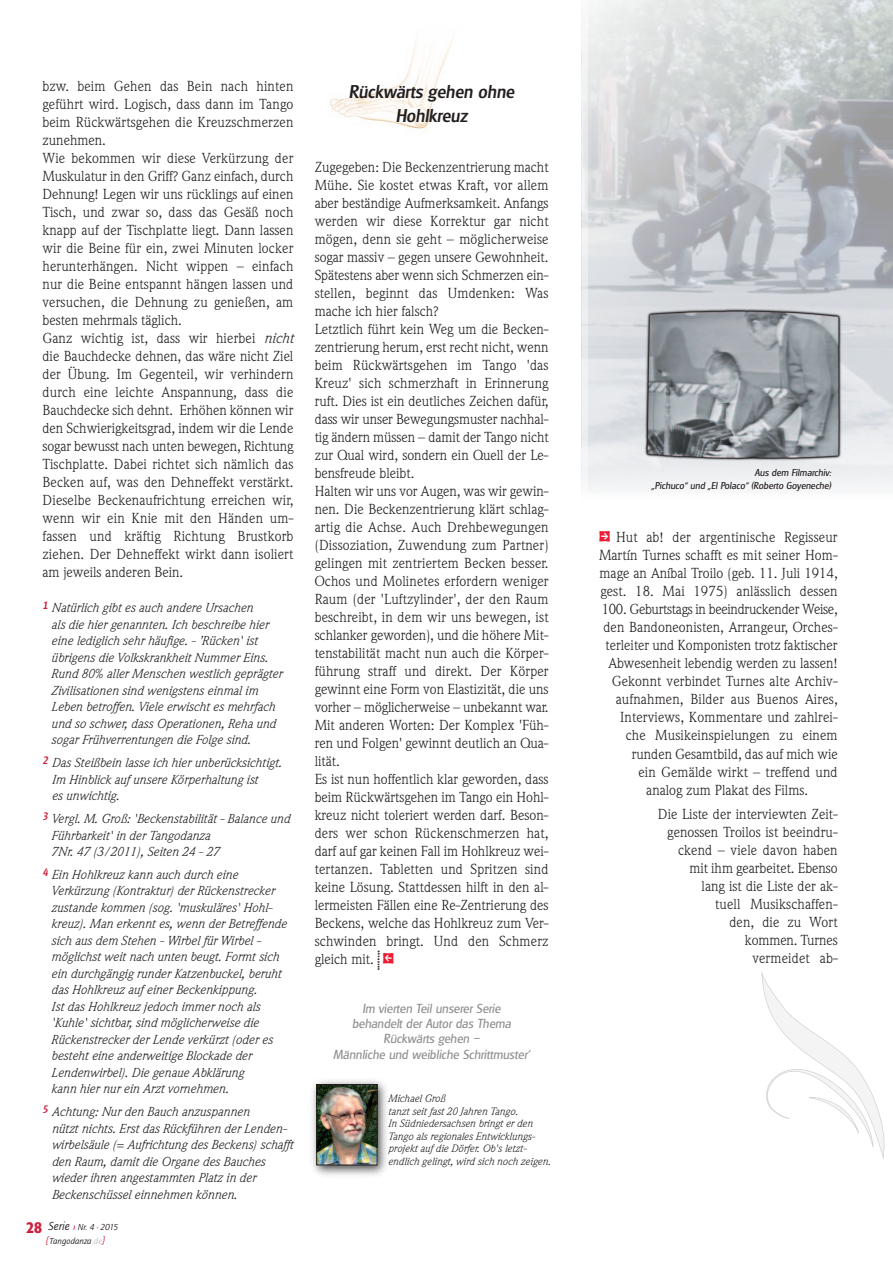
<style>
.page{position:relative;width:893px;height:1263px;background:#fff}
.page>*{position:absolute;margin:0;border:0;box-sizing:border-box;transform-origin:0 0}
.t1{font:500 18px/24px "Iglasgow";color:#231f20;text-align:center}
.t2{font:14.25px/18px "ITC Weidemann Com";letter-spacing:.005em;color:#231f20}
.t3{font:14.25px "ITC Weidemann Com";letter-spacing:-.02em;color:#231f20}
.t4{font:italic 12.75px/16.5px "ITC Weidemann Com";color:#231f20}
.t5{font:12.75px/15.3px "Iglasgow";color:rgb(35 31 32/.5);text-align:center}
.t6{font:italic 10.5px/12.5px "ITC Weidemann Com";color:#231f20}
.t7{font:9.75px/12.8px "Iglasgow";color:#231f20;text-align:right}
.t8{font:italic 9px/13px "Quay Itc T";color:#231f20}
.s1{font-family:"Weidemann";font-style:italic}
.s2{font-family:"Kosmik Glyphs";font-size:18px}
.s3{font-family:"Kosmik Glyphs";font-size:21px;color:#ed1a33}
.s4{font-family:"Formata BQ";font-weight:500;font-style:normal;font-stretch:condensed;font-size:16.5px;color:#cd203e}
.s5{font-size:12px}
.s6{font-size:13.5px;color:#cd203e}
.s7{font-family:"Copperplate T";font-weight:500;font-style:normal;font-stretch:condensed;color:#ed1a33}
.s8{font-size:9.75px;color:#cd203e}
.s9{color:rgb(35 31 32/.3)}
</style>
<div class="page">
<svg style="left:761px;top:971px;width:124px;height:188px"></svg>
<div style="left:572px;top:425px;width:321px;height:81px;background:linear-gradient(to bottom,#e3e5e9,#fcfcfd)"></div>
<img style="left:638px;top:416px;width:214px;height:55px">
<svg style="left:581px;top:0;width:312px;height:416px"></svg>
<svg style="left:330px;top:37px;width:123px;height:92px"></svg>
<img style="left:312px;top:1080px;width:75px;height:95px">
<img style="left:318px;top:1086px;width:57px;height:77px">
<div style="left:316px;top:1084px;width:61px;height:81px;border:1px solid #231f20"></div>
<p class="t2" style="left:43px;top:77px;width:252px">bzw. beim Gehen das Bein nach hinten geführt wird. Logisch, dass dann im Tango beim Rückwärtsgehen die Kreuzschmerzen zunehmen.<br>Wie bekommen wir diese Verkürzung der Muskulatur in den Griff? Ganz einfach, durch Dehnung! Legen wir uns rücklings auf einen Tisch, und zwar so, dass das Gesäß noch knapp auf der Tischplatte liegt. Dann lassen wir die Beine für ein, zwei Minuten locker herunterhängen. Nicht wippen – einfach nur die Beine entspannt hängen lassen und versuchen, die Dehnung zu genießen, am besten mehrmals täglich.<br>Ganz wichtig ist, dass wir hierbei <span class="s1">nicht </span>die Bauchdecke dehnen, das wäre nicht Ziel der Übung. Im Gegenteil, wir verhindern durch eine leichte Anspannung, dass die Bauchdecke sich dehnt. Erhöhen können wir den Schwierigkeitsgrad, indem wir die Lende sogar bewusst nach unten bewegen, Richtung Tischplatte. Dabei richtet sich nämlich das Becken auf, was den Dehneffekt verstärkt.<br>Dieselbe Beckenaufrichtung erreichen wir, wenn wir ein Knie mit den Händen um&shy;fassen und kräftig Richtung Brustkorb ziehen. Der Dehneffekt wirkt dann isoliert am jeweils anderen Bein.</p>
<p class="t1" style="left:349px;top:80px;width:167px">Rückwärts gehen ohne<br>Hohlkreuz</p>
<p class="t2" style="left:315px;top:158px;width:235px">Zugegeben: Die Beckenzentrierung macht Mühe. Sie kostet etwas Kraft, vor allem aber beständige Aufmerksamkeit. Anfangs werden wir diese Korrektur gar nicht mögen, denn sie geht – möglicherweise sogar massiv – gegen unsere Gewohnheit.<br>Spätestens aber wenn sich Schmerzen ein&shy;stellen, beginnt das Umdenken: Was mache ich hier falsch?<br>Letztlich führt kein Weg um die Becken&shy;zentrierung herum, erst recht nicht, wenn beim Rückwärtsgehen im Tango 'das Kreuz' sich schmerzhaft in Erinnerung ruft. Dies ist ein deutliches Zeichen dafür, dass wir unser Bewegungsmuster nachhal&shy;tig ändern müssen – damit der Tango nicht zur Qual wird, sondern ein Quell der Le&shy;bensfreude bleibt.<br>Halten wir uns vor Augen, was wir gewin&shy;nen. Die Beckenzentrierung klärt schlag&shy;artig die Achse. Auch Drehbewegungen (Dissoziation, Zuwendung zum Partner) gelingen mit zentriertem Becken besser.<br>Ochos und Molinetes erfordern weniger Raum (der 'Luftzylinder', der den Raum beschreibt, in dem wir uns bewegen, ist schlanker geworden), und die höhere Mit&shy;tenstabilität macht nun auch die Körper&shy;führung straff und direkt. Der Körper gewinnt eine Form von Elastizität, die uns vorher – möglicherweise – unbekannt war.<br>Mit anderen Worten: Der Komplex 'Füh&shy;ren und Folgen' gewinnt deutlich an Qua&shy;lität.<br>Es ist nun hoffentlich klar geworden, dass beim Rückwärtsgehen im Tango ein Hohl&shy;kreuz nicht toleriert werden darf. Beson&shy;ders wer schon Rückenschmerzen hat, darf auf gar keinen Fall im Hohlkreuz wei&shy;tertanzen. Tabletten und Spritzen sind keine Lösung. Stattdessen hilft in den al&shy;lermeisten Fällen eine Re-Zentrierung des Beckens, welche das Hohlkreuz zum Ver&shy;schwinden bringt. Und den Schmerz gleich mit. <span class="s2">Z</span><span class="s3">1</span></p>
<p class="t5" style="left:333px;top:1001px;width:198px">Im vierten Teil unserer Serie<br>behandelt der Autor das Thema<br>Rückwärts gehen –<br>Männliche und weibliche Schrittmuster’</p>
<p class="t6" style="left:388px;top:1093px;width:164px">Michael Groß<br>tanzt seit fast 20 Jahren Tango.<br>In Südniedersachsen bringt er den<br>Tango als regionales Entwicklungs&shy;projekt auf die Dörfer. Ob's letzt&shy;endlich gelingt, wird sich noch zeigen.</p>
<p class="t4" style="left:51px;top:600px;width:233px;text-indent:-8px"><sup>1</sup> Natürlich gibt es auch andere Ursachen<br>als die hier genannten. Ich beschreibe hier eine lediglich sehr häufige. - ’Rücken' ist übrigens die Volkskrankheit Nummer Eins.<br>Rund 80% aller Menschen westlich geprägter Zivilisationen sind wenigstens einmal im Leben betroffen. Viele erwischt es mehrfach und so schwer, dass Operationen, Reha und sogar Frühverrentungen die Folge sind.</p>
<p class="t4" style="left:51px;top:755px;width:232px;text-indent:-9px"><sup>2</sup> Das Steißbein lasse ich hier unberücksichtigt.<br>Im Hinblick auf unsere Körperhaltung ist<br>es unwichtig.</p>
<p class="t4" style="left:51px;top:810px;width:240px;text-indent:-8px"><sup>3</sup> Vergl. M. Groß: 'Beckenstabilität - Balance und<br>Führbarkeit' in der Tangodanza<br>7Nr. 47 (3/2011), Seiten 24 - 27</p>
<p class="t4" style="left:51px;top:866px;width:237px;text-indent:-8px"><sup>4</sup> Ein Hohlkreuz kann auch durch eine Verkürzung (Kontraktur) der Rückenstrecker zustande kommen (sog. 'muskuläres' Hohl&shy;kreuz). Man erkennt es, wenn der Betreffende sich aus dem Stehen - Wirbel für Wirbel - möglichst weit nach unten beugt. Formt sich ein durchgängig runder Katzenbuckel, beruht das Hohlkreuz auf einer Beckenkippung.<br>Ist das Hohlkreuz jedoch immer noch als 'Kuhle' sichtbar, sind möglicherweise die Rückenstrecker der Lende verkürzt (oder es besteht eine anderweitige Blockade der Lendenwirbel). Die genaue Abklärung<br>kann hier nur ein Arzt vornehmen.</p>
<p class="t4" style="left:51px;top:1104px;width:243px;text-indent:-9px"><sup>5</sup> Achtung: Nur den Bauch anzuspannen<br>nützt nichts. Erst das Rückführen der Lenden&shy;wirbelsäule (= Aufrichtung des Beckens) schafft den Raum, damit die Organe des Bauches wieder ihren angestammten Platz in der Beckenschüssel einnehmen können.</p>
<p class="t8" style="left:46px;top:1221px;width:73px;text-indent:-20px"><span class="s4">28</span> <span class="s5">Serie</span> <span class="s6">›</span> Nr. 4 <span class="s7">·</span> 2015 <span class="s8">{</span>Tangodanza<span class="s9">.de</span><span class="s8">}</span></p>
<p class="t7" style="left:652px;top:466px;width:181px">Aus dem Filmarchiv:<br>„Pichuco“ und „El Polaco“ (Roberto Goyeneche)</p>
<p class="t2" style="left:599px;top:529px;width:240px"><span class="s3">2</span> Hut ab! der argentinische Regisseur</p>
<p class="t2" style="left:599px;top:547px;width:240px">Martín Turnes schafft es mit seiner Hom-</p>
<p class="t2" style="left:599px;top:565px;width:240px">mage an Aníbal Troilo (geb. 11. Juli 1914,</p>
<p class="t2" style="left:600px;top:583px;width:239px">gest. 18. Mai 1975) anlässlich dessen</p>
<p class="t3" style="left:602px;top:601px;width:238px">100. Geburtstags in beeindruckender Weise,</p>
<p class="t2" style="left:603px;top:619px;width:236px">den Bandoneonisten, Arrangeur, Orches-</p>
<p class="t2" style="left:606px;top:637px;width:234px">terleiter und Komponisten trotz faktischer</p>
<p class="t2" style="left:608px;top:655px;width:231px">Abwesenheit lebendig werden zu lassen!</p>
<p class="t2" style="left:612px;top:673px;width:227px">Gekonnt verbindet Turnes alte Archiv-</p>
<p class="t2" style="left:616px;top:691px;width:223px">aufnahmen, Bilder aus Buenos Aires,</p>
<p class="t2" style="left:620px;top:709px;width:219px">Interviews, Kommentare und zahlrei-</p>
<p class="t2" style="left:626px;top:727px;width:213px">che Musikeinspielungen zu einem</p>
<p class="t2" style="left:632px;top:745px;width:207px">runden Gesamtbild, das auf mich wie</p>
<p class="t2" style="left:638px;top:763px;width:201px">ein Gemälde wirkt – treffend und</p>
<p class="t2" style="left:646px;top:781px;width:163px">analog zum Plakat des Films.</p>
<p class="t2" style="left:658px;top:805px;width:181px;text-align:right">Die Liste der interviewten Zeit&shy;genossen Troilos ist beeindru&shy;ckend – viele davon haben mit ihm gearbeitet. Ebenso<br>lang ist die Liste der ak-<br>tuell Musikschaffen-<br>den, die zu Wort<br>kommen. Turnes<br>vermeidet ab-</p>
</div>
